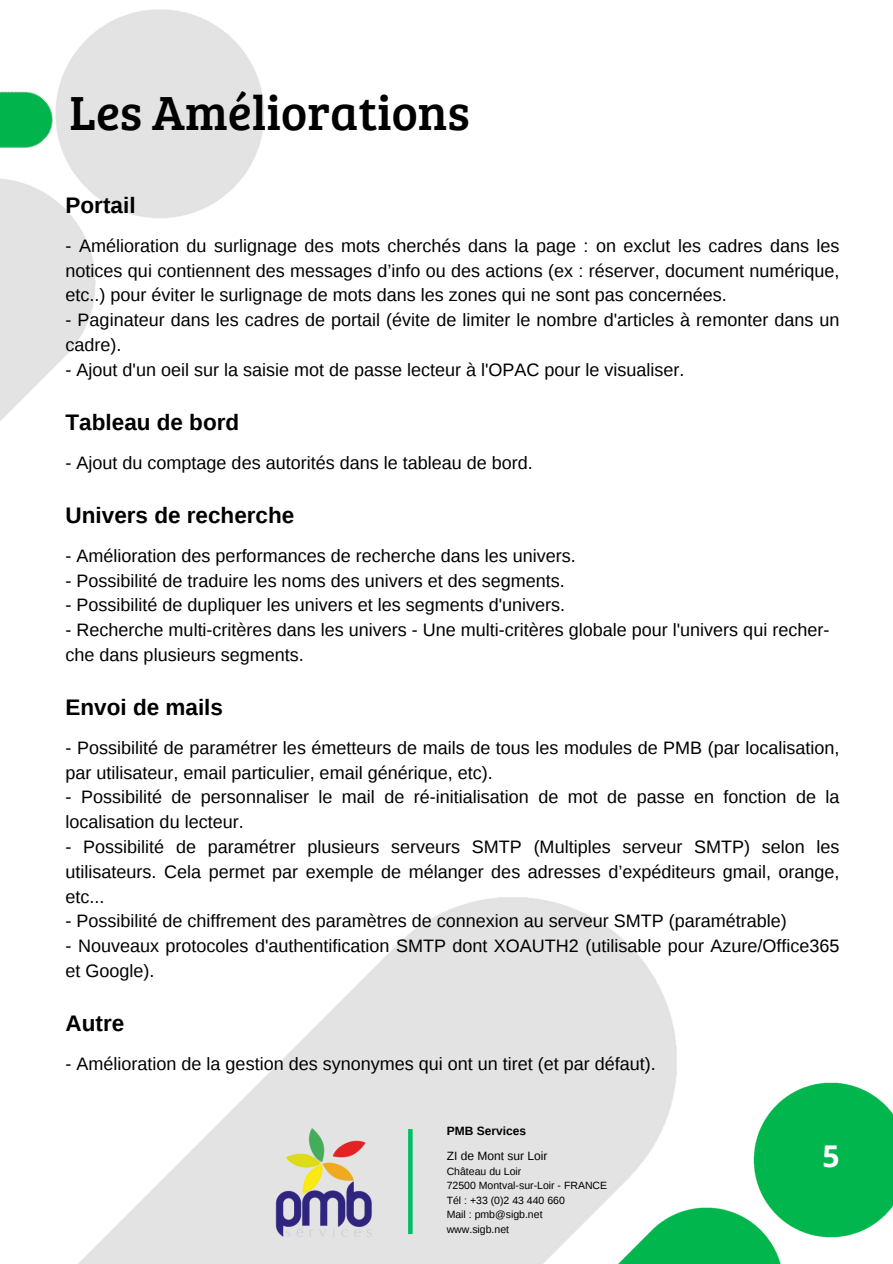
<style>
.page{position:relative;width:893px;height:1264px;background:#fff}
.page>*{position:absolute;margin:0;border:0;box-sizing:border-box;transform-origin:0 0}
.t1{font:49.5px "Bree Serif";color:#000}
.t2{font:700 30px "Open Sans";color:#fff}
.t3{font:700 22.5px "Liberation Sans";color:#000}
.t4{font:18px/24.8px "Liberation Sans";color:#000}
.t5{font:12px "Liberation Sans";color:#000}
.t6{font:700 12px "Liberation Sans";color:#000}
.t7{font:10.5px "Liberation Sans";color:#000}
</style>
<div class="page">
<img style="left:686px;top:1082px;width:206px;height:181px">
<img style="left:79px;top:897px;width:607px;height:366px">
<img style="left:243px;top:1101px;width:162px;height:162px">
<svg style="left:408px;top:1128px;width:4px;height:105px"></svg>
<img style="left:0;top:68px;width:66px;height:164px">
<p class="t1" style="left:69px;top:77px;width:402px">Les Améliorations</p>
<p class="t3" style="left:66px;top:192px;width:71px">Portail</p>
<p class="t4" style="left:66px;top:233px;width:775px;text-align:justify">- Amélioration du surlignage des mots cherchés dans la page : on exclut les cadres dans les notices qui contiennent des messages d’info ou des actions (ex : réserver, document numérique, etc..) pour éviter le surlignage de mots dans les zones qui ne sont pas concernées.</p>
<p class="t4" style="left:66px;top:307px;width:775px">- Paginateur dans les cadres de portail (évite de limiter le nombre d'articles à remonter dans un cadre).</p>
<p class="t4" style="left:66px;top:357px;width:620px">- Ajout d'un oeil sur la saisie mot de passe lecteur à l'OPAC pour le visualiser.</p>
<p class="t3" style="left:66px;top:409px;width:175px">Tableau de bord</p>
<p class="t4" style="left:66px;top:450px;width:468px">- Ajout du comptage des autorités dans le tableau de bord.</p>
<p class="t3" style="left:66px;top:502px;width:230px">Univers de recherche</p>
<p class="t4" style="left:66px;top:543px;width:511px">- Amélioration des performances de recherche dans les univers.</p>
<p class="t4" style="left:66px;top:568px;width:500px">- Possibilité de traduire les noms des univers et des segments.</p>
<p class="t4" style="left:66px;top:592px;width:501px">- Possibilité de dupliquer les univers et les segments d'univers.</p>
<p class="t4" style="left:66px;top:617px;width:765px">- Recherche multi-critères dans les univers - Une multi-critères globale pour l'univers qui recher&shy;che dans plusieurs segments.</p>
<p class="t3" style="left:66px;top:694px;width:159px">Envoi de mails</p>
<p class="t4" style="left:66px;top:735px;width:775px">- Possibilité de paramétrer les émetteurs de mails de tous les modules de PMB (par localisation, par utilisateur, email particulier, email générique, etc).</p>
<p class="t4" style="left:66px;top:784px;width:775px">- Possibilité de personnaliser le mail de ré-initialisation de mot de passe en fonction de la localisation du lecteur.</p>
<p class="t4" style="left:66px;top:834px;width:775px;text-align:justify">- Possibilité de paramétrer plusieurs serveurs SMTP (Multiples serveur SMTP) selon les utilisateurs. Cela permet par exemple de mélanger des adresses d’expéditeurs gmail, orange, etc...</p>
<p class="t4" style="left:66px;top:908px;width:722px">- Possibilité de chiffrement des paramètres de connexion au serveur SMTP (paramétrable)</p>
<p class="t4" style="left:66px;top:933px;width:775px">- Nouveaux protocoles d'authentification SMTP dont XOAUTH2 (utilisable pour Azure/Office365 et Google).</p>
<p class="t3" style="left:66px;top:1010px;width:60px">Autre</p>
<p class="t4" style="left:66px;top:1051px;width:591px">- Amélioration de la gestion des synonymes qui ont un tiret (et par défaut).</p>
<p class="t6" style="left:446px;top:1124px;width:81px">PMB Services</p>
<p class="t5" style="left:446px;top:1148px;width:102px">ZI de Mont sur Loir</p>
<p class="t7" style="left:446px;top:1165px;width:76px">Château du Loir</p>
<p class="t7" style="left:446px;top:1179px;width:162px">72500 Montval-sur-Loir - FRANCE</p>
<p class="t7" style="left:446px;top:1194px;width:120px">Tél : +33 (0)2 43 440 660</p>
<p class="t7" style="left:446px;top:1208px;width:97px">Mail : pmb@sigb.net</p>
<p class="t7" style="left:446px;top:1223px;width:64px">www.sigb.net</p>
<p class="t2" style="left:822px;top:1134px;width:19px">5</p>
</div>
